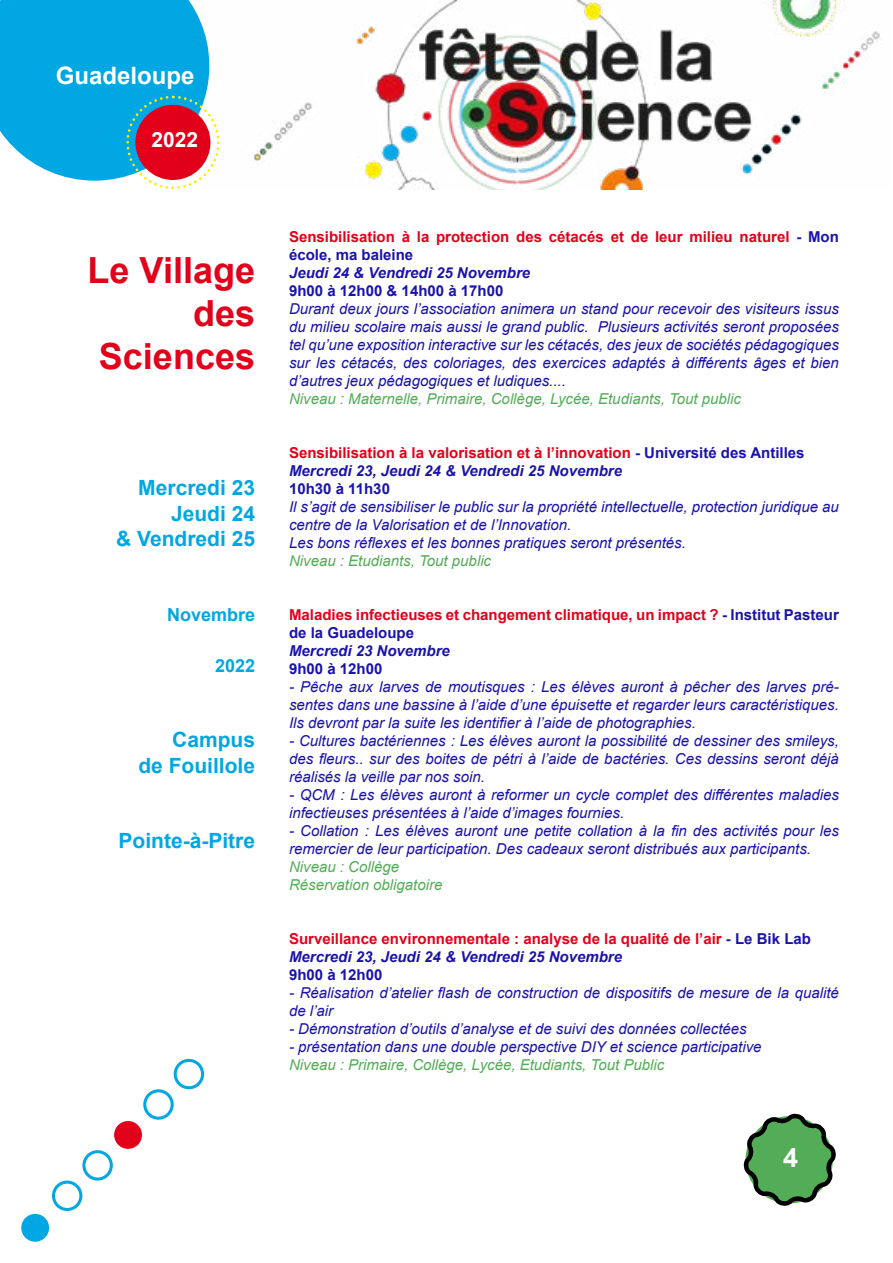
<style>
.page{position:relative;width:893px;height:1263px;background:#fff}
.page>*{position:absolute;margin:0;border:0;box-sizing:border-box;transform-origin:0 0}
.t1{font:700 36px/43.2px "Arial";color:#e2001a;text-align:right}
.t2{font:700 27px "Arial";color:#fff}
.t3{font:700 24px "Arial";color:#fff}
.t4{font:700 21px/25.2px "Arial";color:#00a7e3;text-align:right}
.t5{font:700 21px "Arial";color:#fff}
.t6{font:700 18px "Arial";color:#00a7e3}
.t7{font:italic 15px/18px "Arial";color:#1a13aa}
.t8{font:700 15px/18px "Arial";color:#e2001a}
.t9{font:italic 15px/18px "Arial";color:#53ad57}
.t10{font:700 15px "Arial";color:#1a13aa}
.t11{font:italic 700 15px "Arial";color:#1a13aa}
.s1{color:#1a13aa}
.s2{font-style:italic;color:#1a13aa}
</style>
<div class="page">
<div style="left:21px;top:1214px;width:28px;height:28px;background:#00a7e3;border-radius:50%"></div>
<svg style="left:52px;top:1058px;width:153px;height:153px"></svg>
<svg style="left:744px;top:1114px;width:91px;height:92px"></svg>
<svg style="left:0;top:0;width:189px;height:189px;background:#29a3d6"></svg>
<img style="left:175px;top:1px;width:705px;height:188px">
<h3 class="t3" style="left:56px;top:59px;width:140px">Guadeloupe</h3>
<h3 class="t5" style="left:152px;top:125px;width:48px">2022</h3>
<h1 class="t1" style="left:88px;top:249px;width:169px">Le Village des<br>Sciences</h1>
<h3 class="t4" style="left:116px;top:476px;width:140px">Mercredi 23<br>Jeudi 24<br>&amp; Vendredi 25</h3>
<p class="t6" style="left:167px;top:602px;width:90px">Novembre</p>
<p class="t6" style="left:215px;top:653px;width:42px">2022</p>
<h3 class="t4" style="left:138px;top:728px;width:118px">Campus<br>de Fouillole</h3>
<h3 class="t4" style="left:119px;top:828px;width:138px">Pointe-à-Pitre</h3>
<p class="t8" style="left:289px;top:228px;width:551px">Sensibilisation à la protection des cétacés et de leur milieu naturel <span class="s1">- Mon école, ma baleine</span></p>
<p class="t11" style="left:289px;top:262px;width:243px">Jeudi 24 &amp; Vendredi 25 Novembre</p>
<p class="t10" style="left:289px;top:280px;width:216px">9h00 à 12h00 &amp; 14h00 à 17h00</p>
<p class="t7" style="left:289px;top:300px;width:551px;text-align:justify">Durant deux jours l’association animera un stand pour recevoir des visiteurs issus du milieu scolaire mais aussi le grand public. Plusieurs activités seront proposées tel qu’une exposition interactive sur les cétacés, des jeux de sociétés pédagogiques sur les cétacés, des coloriages, des exercices adaptés à différents âges et bien d’autres jeux pédagogiques et ludiques....</p>
<p class="t9" style="left:289px;top:390px;width:453px">Niveau : Maternelle, Primaire, Collège, Lycée, Etudiants, Tout public</p>
<p class="t8" style="left:289px;top:444px;width:517px">Sensibilisation à la valorisation et à l’innovation <span class="s1">- Université des Antilles<br></span><span class="s2">Mercredi 23, Jeudi 24 &amp; Vendredi 25 Novembre</span></p>
<p class="t10" style="left:289px;top:478px;width:102px">10h30 à 11h30</p>
<p class="t7" style="left:289px;top:498px;width:551px">Il s’agit de sensibiliser le public sur la propriété intellectuelle, protection juridique au centre de la Valorisation et de l’Innovation.<br>Les bons réflexes et les bonnes pratiques seront présentés.</p>
<p class="t9" style="left:289px;top:552px;width:204px">Niveau : Etudiants, Tout public</p>
<p class="t8" style="left:289px;top:606px;width:551px">Maladies infectieuses et changement climatique, un impact ? <span class="s1">- Institut Pasteur de la Guadeloupe</span></p>
<p class="t11" style="left:289px;top:640px;width:162px">Mercredi 23 Novembre</p>
<p class="t10" style="left:289px;top:658px;width:95px">9h00 à 12h00</p>
<p class="t7" style="left:289px;top:678px;width:551px;text-align:justify">- Pêche aux larves de moutisques : Les élèves auront à pêcher des larves pré&shy;sentes dans une bassine à l’aide d’une épuisette et regarder leurs caractéristiques.<br>Ils devront par la suite les identifier à l’aide de photographies.</p>
<p class="t7" style="left:289px;top:732px;width:551px;text-align:justify">- Cultures bactériennes : Les élèves auront la possibilité de dessiner des smileys, des fleurs.. sur des boites de pétri à l’aide de bactéries. Ces dessins seront déjà réalisés la veille par nos soin.</p>
<p class="t7" style="left:289px;top:786px;width:551px">- QCM : Les élèves auront à reformer un cycle complet des différentes maladies infectieuses présentées à l’aide d’images fournies.</p>
<p class="t7" style="left:289px;top:822px;width:551px">- Collation : Les élèves auront une petite collation à la fin des activités pour les remercier de leur participation. Des cadeaux seront distribués aux participants.</p>
<p class="t9" style="left:289px;top:858px;width:155px">Niveau : Collège<br>Réservation obligatoire</p>
<p class="t8" style="left:289px;top:930px;width:523px">Surveillance environnementale : analyse de la qualité de l’air <span class="s1">- Le Bik Lab<br></span><span class="s2">Mercredi 23, Jeudi 24 &amp; Vendredi 25 Novembre</span></p>
<p class="t10" style="left:289px;top:964px;width:95px">9h00 à 12h00</p>
<p class="t7" style="left:289px;top:984px;width:551px">- Réalisation d’atelier flash de construction de dispositifs de mesure de la qualité de l’air</p>
<p class="t7" style="left:289px;top:1020px;width:459px">- Démonstration d’outils d’analyse et de suivi des données collectées</p>
<p class="t7" style="left:289px;top:1038px;width:474px">- présentation dans une double perspective DIY et science participative</p>
<p class="t9" style="left:289px;top:1056px;width:377px">Niveau : Primaire, Collège, Lycée, Etudiants, Tout Public</p>
<h2 class="t2" style="left:783px;top:1138px;width:17px">4</h2>
</div>
